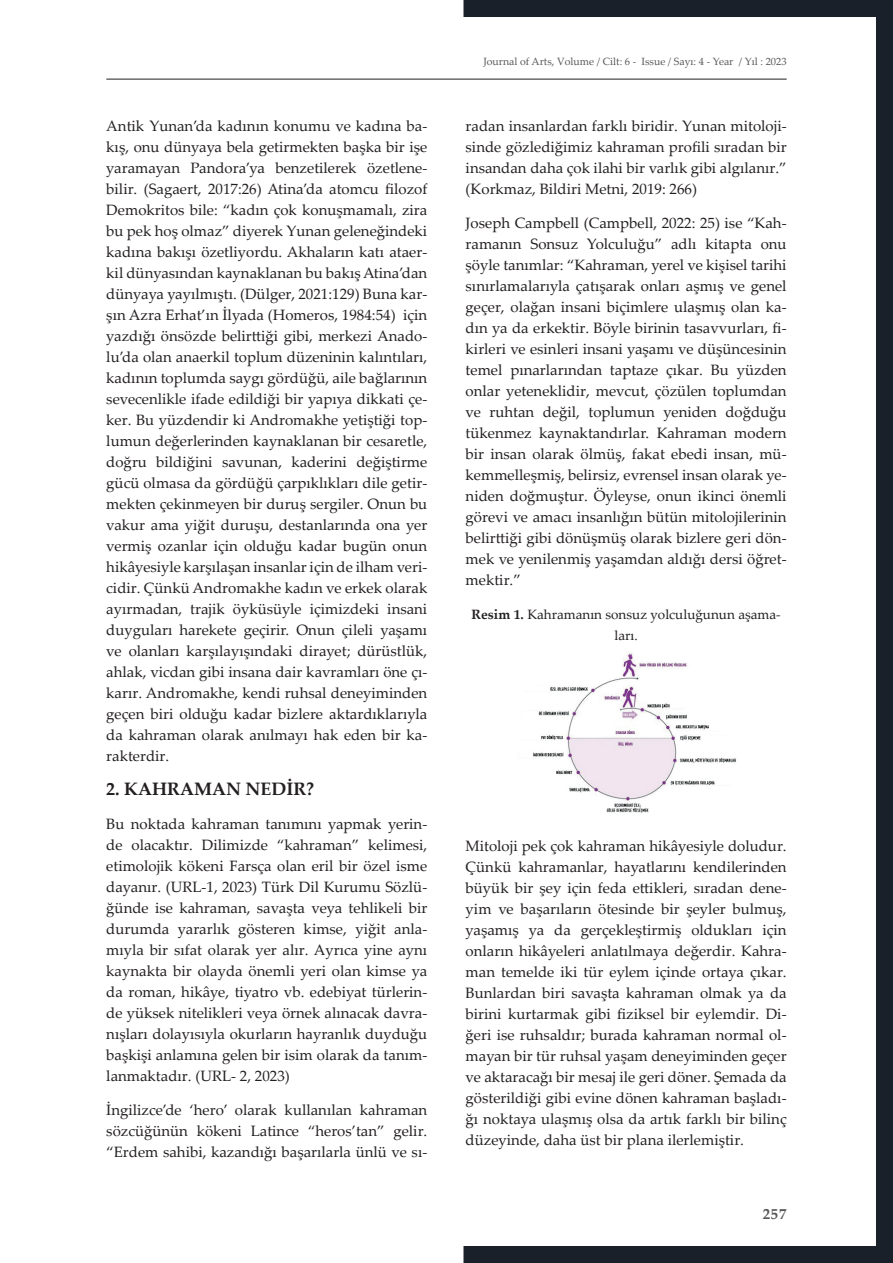
<style>
.page{position:relative;width:893px;height:1263px;background:#fff}
.page>*{position:absolute;margin:0;border:0;box-sizing:border-box;transform-origin:0 0}
.t1{font:700 18px "Palatino Linotype";color:#231f20}
.t2{font:15px/21px "Palatino Linotype";color:#231f20;text-align:justify}
.t3{font:700 15px "Palatino Linotype";color:#57585a}
.t4{font:13.5px/21px "Palatino Linotype";color:#231f20;text-align:center}
.t5{font:10.5px "Palatino Linotype";color:#57585a}
.s1{font-weight:700}
</style>
<div class="page">
<svg style="left:463px;top:0;width:430px;height:1263px"></svg>
<hr style="left:106px;top:79px;width:681px;height:1px;background:#231f20">
<img style="left:513px;top:647px;width:227px;height:174px">
<p class="t2" style="left:106px;top:115px;width:323px">Antik Yunan’da kadının konumu ve kadına ba&shy;kış, onu dünyaya bela getirmekten başka bir işe yaramayan Pandora’ya benzetilerek özetlene&shy;bilir. (Sagaert, 2017:26) Atina’da atomcu filozof Demokritos bile: “kadın çok konuşmamalı, zira bu pek hoş olmaz” diyerek Yunan geleneğindeki kadına bakışı özetliyordu. Akhaların katı ataer&shy;kil dünyasından kaynaklanan bu bakış Atina’dan dünyaya yayılmıştı. (Dülger, 2021:129) Buna kar&shy;şın Azra Erhat’ın İlyada (Homeros, 1984:54) için yazdığı önsözde belirttiği gibi, merkezi Anado&shy;lu’da olan anaerkil toplum düzeninin kalıntıları, kadının toplumda saygı gördüğü, aile bağlarının sevecenlikle ifade edildiği bir yapıya dikkati çe&shy;ker. Bu yüzdendir ki Andromakhe yetiştiği top&shy;lumun değerlerinden kaynaklanan bir cesaretle, doğru bildiğini savunan, kaderini değiştirme gücü olmasa da gördüğü çarpıklıkları dile getir&shy;mekten çekinmeyen bir duruş sergiler. Onun bu vakur ama yiğit duruşu, destanlarında ona yer vermiş ozanlar için olduğu kadar bugün onun hikâyesiyle karşılaşan insanlar için de ilham veri&shy;cidir. Çünkü Andromakhe kadın ve erkek olarak ayırmadan, trajik öyküsüyle içimizdeki insani duyguları harekete geçirir. Onun çileli yaşamı ve olanları karşılayışındaki dirayet; dürüstlük, ahlak, vicdan gibi insana dair kavramları öne çı&shy;karır. Andromakhe, kendi ruhsal deneyiminden geçen biri olduğu kadar bizlere aktardıklarıyla da kahraman olarak anılmayı hak eden bir ka&shy;rakterdir.</p>
<p class="t1" style="left:106px;top:776px;width:209px">2. KAHRAMAN NEDİR?</p>
<p class="t2" style="left:106px;top:812px;width:323px">Bu noktada kahraman tanımını yapmak yerin&shy;de olacaktır. Dilimizde “kahraman” kelimesi, etimolojik kökeni Farsça olan eril bir özel isme dayanır. (URL-1, 2023) Türk Dil Kurumu Sözlü&shy;ğünde ise kahraman, savaşta veya tehlikeli bir durumda yararlık gösteren kimse, yiğit anla&shy;mıyla bir sıfat olarak yer alır. Ayrıca yine aynı kaynakta bir olayda önemli yeri olan kimse ya da roman, hikâye, tiyatro vb. edebiyat türlerin&shy;de yüksek nitelikleri veya örnek alınacak davra&shy;nışları dolayısıyla okurların hayranlık duyduğu başkişi anlamına gelen bir isim olarak da tanım&shy;lanmaktadır. (URL- 2, 2023)</p>
<p class="t2" style="left:106px;top:1098px;width:323px">İngilizce’de ‘hero’ olarak kullanılan kahraman sözcüğünün kökeni Latince “heros’tan” gelir. “Erdem sahibi, kazandığı başarılarla ünlü ve sı-</p>
<p class="t5" style="left:483px;top:54px;width:305px">Journal of Arts, Volume / Cilt: 6 - Issue / Sayı: 4 - Year / Yıl : 2023</p>
<p class="t2" style="left:466px;top:115px;width:323px">radan insanlardan farklı biridir. Yunan mitoloji&shy;sinde gözlediğimiz kahraman profili sıradan bir insandan daha çok ilahi bir varlık gibi algılanır.” (Korkmaz, Bildiri Metni, 2019: 266)</p>
<p class="t2" style="left:466px;top:212px;width:323px">Joseph Campbell (Campbell, 2022: 25) ise “Kah&shy;ramanın Sonsuz Yolculuğu” adlı kitapta onu şöyle tanımlar: “Kahraman, yerel ve kişisel tarihi sınırlamalarıyla çatışarak onları aşmış ve genel geçer, olağan insani biçimlere ulaşmış olan ka&shy;dın ya da erkektir. Böyle birinin tasavvurları, fi&shy;kirleri ve esinleri insani yaşamı ve düşüncesinin temel pınarlarından taptaze çıkar. Bu yüzden onlar yeteneklidir, mevcut, çözülen toplumdan ve ruhtan değil, toplumun yeniden doğduğu tükenmez kaynaktandırlar. Kahraman modern bir insan olarak ölmüş, fakat ebedi insan, mü&shy;kemmelleşmiş, belirsiz, evrensel insan olarak ye&shy;niden doğmuştur. Öyleyse, onun ikinci önemli görevi ve amacı insanlığın bütün mitolojilerinin belirttiği gibi dönüşmüş olarak bizlere geri dön&shy;mek ve yenilenmiş yaşamdan aldığı dersi öğret&shy;mektir.”</p>
<p class="t4" style="left:472px;top:603px;width:311px"><span class="s1">Resim 1.</span> Kahramanın sonsuz yolculuğunun aşama&shy;ları.</p>
<p class="t2" style="left:466px;top:835px;width:323px">Mitoloji pek çok kahraman hikâyesiyle doludur.<br>Çünkü kahramanlar, hayatlarını kendilerinden büyük bir şey için feda ettikleri, sıradan dene&shy;yim ve başarıların ötesinde bir şeyler bulmuş, yaşamış ya da gerçekleştirmiş oldukları için onların hikâyeleri anlatılmaya değerdir. Kahra&shy;man temelde iki tür eylem içinde ortaya çıkar.<br>Bunlardan biri savaşta kahraman olmak ya da birini kurtarmak gibi fiziksel bir eylemdir. Di&shy;ğeri ise ruhsaldır; burada kahraman normal ol&shy;mayan bir tür ruhsal yaşam deneyiminden geçer ve aktaracağı bir mesaj ile geri döner. Şemada da gösterildiği gibi evine dönen kahraman başladı&shy;ğı noktaya ulaşmış olsa da artık farklı bir bilinç düzeyinde, daha üst bir plana ilerlemiştir.</p>
<p class="t3" style="left:763px;top:1203px;width:25px">257</p>
</div>
